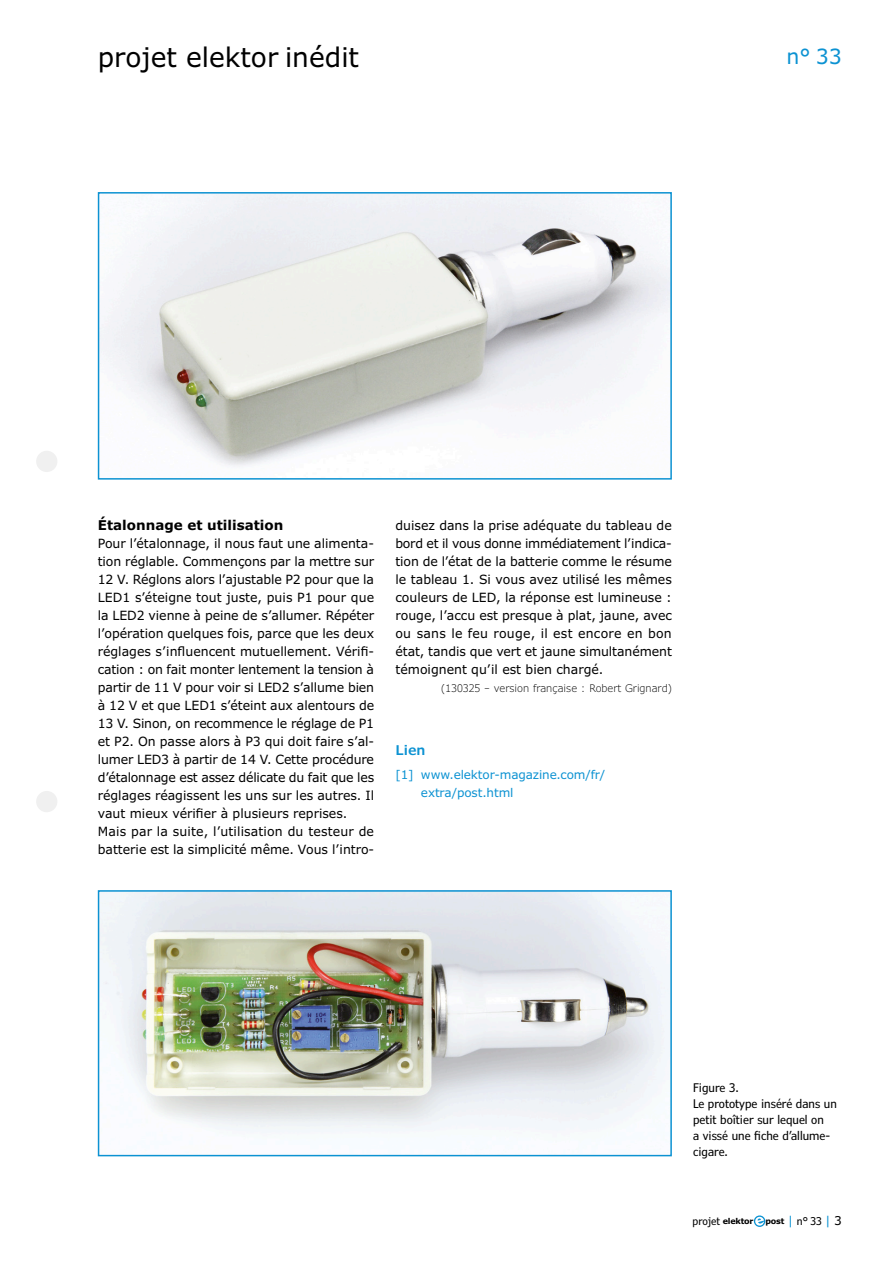
<style>
.page{position:relative;width:893px;height:1263px;background:#fff}
.page>*{position:absolute;margin:0;border:0;box-sizing:border-box;transform-origin:0 0}
.t1{font:27px "Verdana Pro";color:#000}
.t2{font:21px "Verdana Pro";color:#0c92d2}
.paragraph_heading{font:700 13.5px "Verdana Pro";color:#000}
.links___litterature{font:600 13.5px "Verdana Pro";color:#0c92d2}
.bodytext{font:12.75px/18px "Verdana Pro";color:#000;text-align:justify}
.t3{font:condensed 12px/16.2px "Verdana Pro";color:#000}
.links___litterature-2{font:12px/18px "Verdana Pro";letter-spacing:-.01em;color:#0c92d2}
.article_number{font:300 10.5px "Verdana Pro";color:#000}
.t4{font:700 8.1px "Verdana Pro";letter-spacing:-.025em;color:#000}
.s1{font-weight:400;font-stretch:condensed;font-size:10.8px}
.s2{font-weight:400;font-size:12.15px;color:#0c92d2}
.s3{font-weight:400;font-size:10.8px}
.s4{font-weight:400;font-size:12.15px}
</style>
<div class="page">
<div style="left:36px;top:451px;width:21px;height:21px;background:#f0f0f0;border-radius:50%"></div>
<div style="left:36px;top:791px;width:21px;height:21px;background:#f0f0f0;border-radius:50%"></div>
<svg style="left:754px;top:1215px;width:11px;height:12px"></svg>
<svg style="left:755px;top:1217px;width:9px;height:9px"></svg>
<img style="left:101px;top:195px;width:568px;height:272px">
<div style="left:98px;top:192px;width:574px;height:288px;border:2px solid #0c92d2"></div>
<img style="left:101px;top:893px;width:568px;height:240px">
<div style="left:98px;top:890px;width:574px;height:266px;border:2px solid #0c92d2"></div>
<h1 class="t1" style="left:98px;top:40px;width:263px">projet elektor inédit</h1>
<h2 class="t2" style="left:786px;top:43px;width:57px">n° 33</h2>
<p class="paragraph_heading" style="left:98px;top:516px;width:187px">Étalonnage et utilisation</p>
<p class="bodytext" style="left:98px;top:535px;width:278px">Pour l’étalonnage, il nous faut une alimenta&shy;tion réglable. Commençons par la mettre sur 12 V. Réglons alors l’ajustable P2 pour que la LED1 s’éteigne tout juste, puis P1 pour que la LED2 vienne à peine de s’allumer. Répéter l’opération quelques fois, parce que les deux réglages s’influencent mutuellement. Vérifi&shy;cation : on fait monter lentement la tension à partir de 11 V pour voir si LED2 s’allume bien à 12 V et que LED1 s’éteint aux alentours de 13 V. Sinon, on recommence le réglage de P1 et P2. On passe alors à P3 qui doit faire s’al&shy;lumer LED3 à partir de 14 V. Cette procédure d’étalonnage est assez délicate du fait que les réglages réagissent les uns sur les autres. Il vaut mieux vérifier à plusieurs reprises.</p>
<p class="bodytext" style="left:98px;top:823px;width:278px">Mais par la suite, l’utilisation du testeur de batterie est la simplicité même. Vous l’intro-</p>
<p class="bodytext" style="left:395px;top:517px;width:278px">duisez dans la prise adéquate du tableau de bord et il vous donne immédiatement l’indica&shy;tion de l’état de la batterie comme le résume le tableau 1. Si vous avez utilisé les mêmes couleurs de LED, la réponse est lumineuse : rouge, l’accu est presque à plat, jaune, avec ou sans le feu rouge, il est encore en bon état, tandis que vert et jaune simultanément témoignent qu’il est bien chargé.</p>
<p class="article_number" style="left:441px;top:682px;width:232px">(130325 – version française : Robert Grignard)</p>
<p class="links___litterature" style="left:395px;top:741px;width:32px">Lien</p>
<p class="links___litterature-2" style="left:421px;top:766px;width:186px;text-indent:-26px">[1] www.elektor-magazine.com/fr/ extra/post.html</p>
<p class="t3" style="left:693px;top:1079px;width:145px">Figure 3.<br>Le prototype inséré dans un petit boîtier sur lequel on<br>a vissé une fiche d’allume&shy;cigare.</p>
<p class="t4" style="left:692px;top:1216px;width:62px"><span class="s1">projet</span> elektor</p>
<p class="t4" style="left:765px;top:1216px;width:78px">post <span class="s2">|</span> <span class="s1">n</span><span class="s3">°</span> <span class="s1">33</span> <span class="s2">|</span> <span class="s4">3</span></p>
</div>
